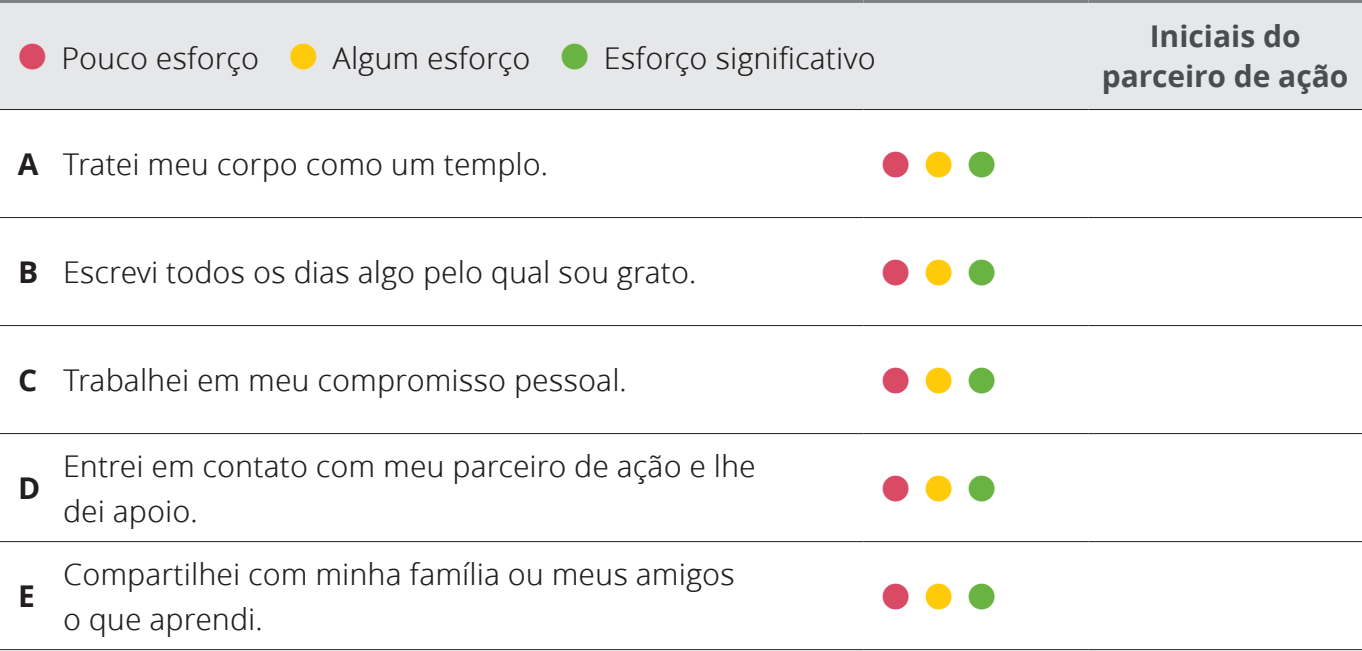
<style>
.page{position:relative;width:1362px;height:651px;background:#fff}
.page>*{position:absolute;margin:0;border:0;box-sizing:border-box;transform-origin:0 0}
.t1{font:36px "Ding P Ilds Dpi";color:#d94a65}
.t2{font:30px/45px "Zoramlds Lat";color:#231f20}
.t3{font:700 30px/39px "Zoramlds Lat";color:#4b4c4d;text-align:center}
.t4{font:700 30px "Zoramlds Lat";color:#231f20}
.s1{font-family:"Ding P Ilds Dpi";font-size:36px;color:#d94a65}
.s2{font-family:"Ding P Ilds Dpi";font-size:36px;color:#feca0a}
.s3{font-family:"Ding P Ilds Dpi";font-size:36px;color:#69b342}
.s4{font-weight:700}
.s5{color:#feca0a}
.s6{color:#69b342}
</style>
<div class="page">
<div style="left:0;top:3px;width:1362px;height:106px;background:#e6e7e9"></div>
<hr style="left:0;top:0;width:63px;height:3px;background:#808285">
<hr style="left:63px;top:0;width:800px;height:3px;background:#808285">
<hr style="left:863px;top:0;width:225px;height:3px;background:#808285">
<hr style="left:1088px;top:0;width:274px;height:3px;background:#808285">
<hr style="left:0;top:649px;width:63px;height:1px;background:#231f20">
<hr style="left:63px;top:649px;width:800px;height:1px;background:#231f20">
<hr style="left:863px;top:649px;width:225px;height:1px;background:#231f20">
<hr style="left:1088px;top:649px;width:274px;height:1px;background:#231f20">
<hr style="left:0;top:217px;width:63px;height:1px;background:#231f20">
<hr style="left:63px;top:217px;width:800px;height:1px;background:#231f20">
<hr style="left:863px;top:217px;width:225px;height:1px;background:#231f20">
<hr style="left:1088px;top:217px;width:274px;height:1px;background:#231f20">
<hr style="left:0;top:325px;width:63px;height:1px;background:#231f20">
<hr style="left:63px;top:325px;width:800px;height:1px;background:#231f20">
<hr style="left:863px;top:325px;width:225px;height:1px;background:#231f20">
<hr style="left:1088px;top:325px;width:274px;height:1px;background:#231f20">
<hr style="left:0;top:433px;width:63px;height:1px;background:#231f20">
<hr style="left:63px;top:433px;width:800px;height:1px;background:#231f20">
<hr style="left:863px;top:433px;width:225px;height:1px;background:#231f20">
<hr style="left:1088px;top:433px;width:274px;height:1px;background:#231f20">
<hr style="left:0;top:541px;width:63px;height:1px;background:#231f20">
<hr style="left:63px;top:541px;width:800px;height:1px;background:#231f20">
<hr style="left:863px;top:541px;width:225px;height:1px;background:#231f20">
<hr style="left:1088px;top:541px;width:274px;height:1px;background:#231f20">
<hr style="left:0;top:109px;width:63px;height:1px;background:#231f20">
<hr style="left:63px;top:109px;width:800px;height:1px;background:#231f20">
<hr style="left:863px;top:109px;width:225px;height:1px;background:#231f20">
<hr style="left:1088px;top:109px;width:274px;height:1px;background:#231f20">
<p class="t2" style="left:18px;top:36px;width:859px"><span class="s1">●</span> Pouco esforço <span class="s2">●</span> Algum esforço <span class="s3">●</span> Esforço significativo</p>
<p class="t2" style="left:18px;top:142px;width:531px"><span class="s4">A</span> Tratei meu corpo como um templo.</p>
<p class="t1" style="left:881px;top:141px;width:116px">●<span class="s5">●</span><span class="s6">●</span></p>
<p class="t2" style="left:18px;top:250px;width:680px"><span class="s4">B</span> Escrevi todos os dias algo pelo qual sou grato.</p>
<p class="t1" style="left:881px;top:249px;width:116px">●<span class="s5">●</span><span class="s6">●</span></p>
<p class="t2" style="left:18px;top:358px;width:610px"><span class="s4">C</span> Trabalhei em meu compromisso pessoal.</p>
<p class="t1" style="left:881px;top:357px;width:116px">●<span class="s5">●</span><span class="s6">●</span></p>
<p class="t4" style="left:18px;top:465px;width:24px">D</p>
<p class="t4" style="left:18px;top:573px;width:18px">E</p>
<p class="t2" style="left:63px;top:443px;width:694px">Entrei em contato com meu parceiro de ação e lhe dei apoio.</p>
<p class="t2" style="left:63px;top:551px;width:673px">Compartilhei com minha família ou meus amigos o que aprendi.</p>
<p class="t1" style="left:881px;top:465px;width:116px">●<span class="s5">●</span><span class="s6">●</span></p>
<p class="t1" style="left:881px;top:573px;width:116px">●<span class="s5">●</span><span class="s6">●</span></p>
<p class="t3" style="left:1102px;top:18px;width:248px">Iniciais do parceiro de ação</p>
</div>
